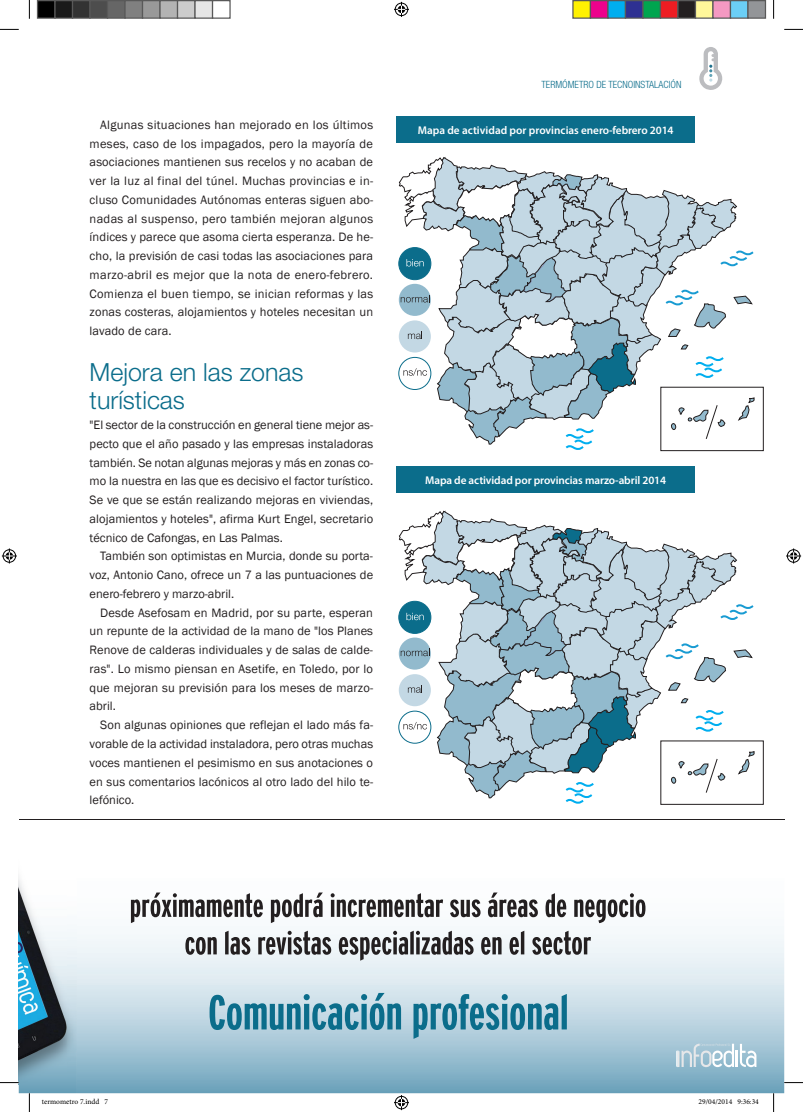
<style>
.page{position:relative;width:803px;height:1112px;background:#fff}
.page>*{position:absolute;margin:0;border:0;box-sizing:border-box;transform-origin:0 0}
.t1{font:300 25px/27.5px "Helvetica Neue LT Std";color:#0b6d8b}
.t2{font:12.5px/18.8px "Franklin Gothic";letter-spacing:.005em;color:#231f20;text-align:justify}
.t3{font:600 11.25px "Myriad Pro";letter-spacing:-.01em;color:#fff}
.t4{font:300 condensed 10px "Helvetica Neue LT Std";color:#0b6d8b}
.t5{font:7.5px "Minion Pro";color:#000}
</style>
<div class="page">
<svg style="left:699px;top:47px;width:23px;height:43px"></svg>
<svg style="left:398px;top:157px;width:358px;height:294px"></svg>
<svg style="left:398px;top:510px;width:358px;height:294px"></svg>
<div style="left:396px;top:116px;width:299px;height:27px;background:#0b6d8b"></div>
<div style="left:396px;top:466px;width:299px;height:27px;background:#0b6d8b"></div>
<svg style="left:77px;top:900px;width:707px;height:192px"></svg>
<hr style="left:19px;top:818px;width:765px;height:1px;background:#231f20">
<img style="left:19px;top:929px;width:58px;height:163px">
<img style="left:19px;top:879px;width:47px;height:204px">
<svg style="left:131px;top:892px;width:514px;height:30px"></svg>
<svg style="left:185px;top:930px;width:406px;height:30px"></svg>
<svg style="left:210px;top:992px;width:357px;height:46px;background:#83b3c5"></svg>
<svg style="left:676px;top:1043px;width:80px;height:23px"></svg>
<svg style="left:0;top:29px;width:19px;height:1px"></svg>
<svg style="left:784px;top:29px;width:19px;height:1px"></svg>
<svg style="left:0;top:1081px;width:19px;height:2px"></svg>
<svg style="left:784px;top:1081px;width:19px;height:2px"></svg>
<svg style="left:29px;top:0;width:1px;height:19px"></svg>
<svg style="left:29px;top:1092px;width:1px;height:19px"></svg>
<svg style="left:773px;top:0;width:1px;height:19px"></svg>
<svg style="left:773px;top:1092px;width:1px;height:19px"></svg>
<svg style="left:394px;top:2px;width:15px;height:15px"></svg>
<svg style="left:394px;top:1095px;width:15px;height:14px"></svg>
<svg style="left:2px;top:548px;width:15px;height:15px"></svg>
<svg style="left:786px;top:548px;width:15px;height:15px"></svg>
<div style="left:38px;top:1px;width:17px;height:17px;background:#000"></div>
<div style="left:37px;top:0;width:19px;height:19px;border:1px solid #595959"></div>
<div style="left:55px;top:1px;width:18px;height:17px;background:#1a1a1a"></div>
<div style="left:54px;top:0;width:19px;height:19px;border:1px solid #595959"></div>
<div style="left:73px;top:1px;width:17px;height:17px;background:#333"></div>
<div style="left:72px;top:0;width:19px;height:19px;border:1px solid #595959"></div>
<div style="left:90px;top:1px;width:18px;height:17px;background:#4d4d4d"></div>
<div style="left:89px;top:0;width:19px;height:19px;border:1px solid #595959"></div>
<div style="left:108px;top:1px;width:17px;height:17px;background:#666"></div>
<div style="left:107px;top:0;width:19px;height:19px;border:1px solid #595959"></div>
<div style="left:125px;top:1px;width:18px;height:17px;background:#808080"></div>
<div style="left:124px;top:0;width:19px;height:19px;border:1px solid #595959"></div>
<div style="left:143px;top:1px;width:17px;height:17px;background:#999"></div>
<div style="left:142px;top:0;width:19px;height:19px;border:1px solid #595959"></div>
<div style="left:160px;top:1px;width:18px;height:17px;background:#b3b3b3"></div>
<div style="left:159px;top:0;width:19px;height:19px;border:1px solid #595959"></div>
<div style="left:178px;top:1px;width:17px;height:17px;background:#ccc"></div>
<div style="left:177px;top:0;width:19px;height:19px;border:1px solid #595959"></div>
<div style="left:195px;top:1px;width:18px;height:17px;background:#e6e6e6"></div>
<div style="left:194px;top:0;width:19px;height:19px;border:1px solid #595959"></div>
<div style="left:212px;top:0;width:19px;height:19px;border:1px solid #595959"></div>
<div style="left:573px;top:1px;width:17px;height:17px;background:#fff101"></div>
<div style="left:572px;top:0;width:19px;height:19px;border:1px solid #595959"></div>
<div style="left:590px;top:1px;width:18px;height:17px;background:#ed028c"></div>
<div style="left:590px;top:0;width:18px;height:19px;border:1px solid #595959"></div>
<div style="left:608px;top:1px;width:17px;height:17px;background:#00aeef"></div>
<div style="left:607px;top:0;width:19px;height:19px;border:1px solid #595959"></div>
<div style="left:625px;top:1px;width:18px;height:17px;background:#2e3092"></div>
<div style="left:625px;top:0;width:18px;height:19px;border:1px solid #595959"></div>
<div style="left:643px;top:1px;width:17px;height:17px;background:#00a54f"></div>
<div style="left:642px;top:0;width:19px;height:19px;border:1px solid #595959"></div>
<div style="left:660px;top:1px;width:18px;height:17px;background:#ee1d23"></div>
<div style="left:660px;top:0;width:18px;height:19px;border:1px solid #595959"></div>
<div style="left:678px;top:1px;width:17px;height:17px;background:#231f20"></div>
<div style="left:677px;top:0;width:19px;height:19px;border:1px solid #595959"></div>
<div style="left:695px;top:1px;width:18px;height:17px;background:#fff79a"></div>
<div style="left:695px;top:0;width:18px;height:19px;border:1px solid #595959"></div>
<div style="left:713px;top:1px;width:17px;height:17px;background:#f499c2"></div>
<div style="left:712px;top:0;width:19px;height:19px;border:1px solid #595959"></div>
<div style="left:730px;top:1px;width:18px;height:17px;background:#6bcff6"></div>
<div style="left:730px;top:0;width:18px;height:19px;border:1px solid #595959"></div>
<div style="left:748px;top:1px;width:17px;height:17px;background:#939598"></div>
<div style="left:747px;top:0;width:19px;height:19px;border:1px solid #595959"></div>
<p class="t2" style="left:90px;top:115px;width:285px;text-indent:11px">Algunas situaciones han mejorado en los últimos meses, caso de los impagados, pero la mayoría de asociaciones mantienen sus recelos y no acaban de ver la luz al final del túnel. Muchas provincias e in&shy;cluso Comunidades Autónomas enteras siguen abo&shy;nadas al suspenso, pero también mejoran algunos índices y parece que asoma cierta esperanza. De he&shy;cho, la previsión de casi todas las asociaciones para marzo-abril es mejor que la nota de enero-febrero.<br>Comienza el buen tiempo, se inician reformas y las zonas costeras, alojamientos y hoteles necesitan un lavado de cara.</p>
<h1 class="t1" style="left:90px;top:358px;width:215px">Mejora en las zonas turísticas</h1>
<p class="t2" style="left:90px;top:415px;width:285px">"El sector de la construcción en general tiene mejor as&shy;pecto que el año pasado y las empresas instaladoras también. Se notan algunas mejoras y más en zonas co&shy;mo la nuestra en las que es decisivo el factor turístico.<br>Se ve que se están realizando mejoras en viviendas, alojamientos y hoteles", afirma Kurt Engel, secretario técnico de Cafongas, en Las Palmas.</p>
<p class="t2" style="left:90px;top:547px;width:285px;text-indent:11px">También son optimistas en Murcia, donde su porta&shy;voz, Antonio Cano, ofrece un 7 a las puntuaciones de enero-febrero y marzo-abril.</p>
<p class="t2" style="left:90px;top:603px;width:285px;text-indent:11px">Desde Asefosam en Madrid, por su parte, esperan un repunte de la actividad de la mano de "los Planes Renove de calderas individuales y de salas de calde&shy;ras". Lo mismo piensan en Asetife, en Toledo, por lo que mejoran su previsión para los meses de marzo&shy;abril.</p>
<p class="t2" style="left:90px;top:715px;width:285px;text-indent:11px">Son algunas opiniones que reflejan el lado más fa&shy;vorable de la actividad instaladora, pero otras muchas voces mantienen el pesimismo en sus anotaciones o en sus comentarios lacónicos al otro lado del hilo te&shy;lefónico.</p>
<p class="t4" style="left:541px;top:79px;width:141px">TERMÓMETRO DE TECNOINSTALACIÓN</p>
<p class="t3" style="left:418px;top:123px;width:257px">Mapa de actividad por provincias enero-febrero 2014</p>
<p class="t3" style="left:425px;top:473px;width:243px">Mapa de actividad por provincias marzo-abril 2014</p>
<p class="t5" style="left:42px;top:1096px;width:68px">termometro 7.indd 7</p>
<p class="t5" style="left:698px;top:1096px;width:62px">29/04/2014 9:36:34</p>
</div>
